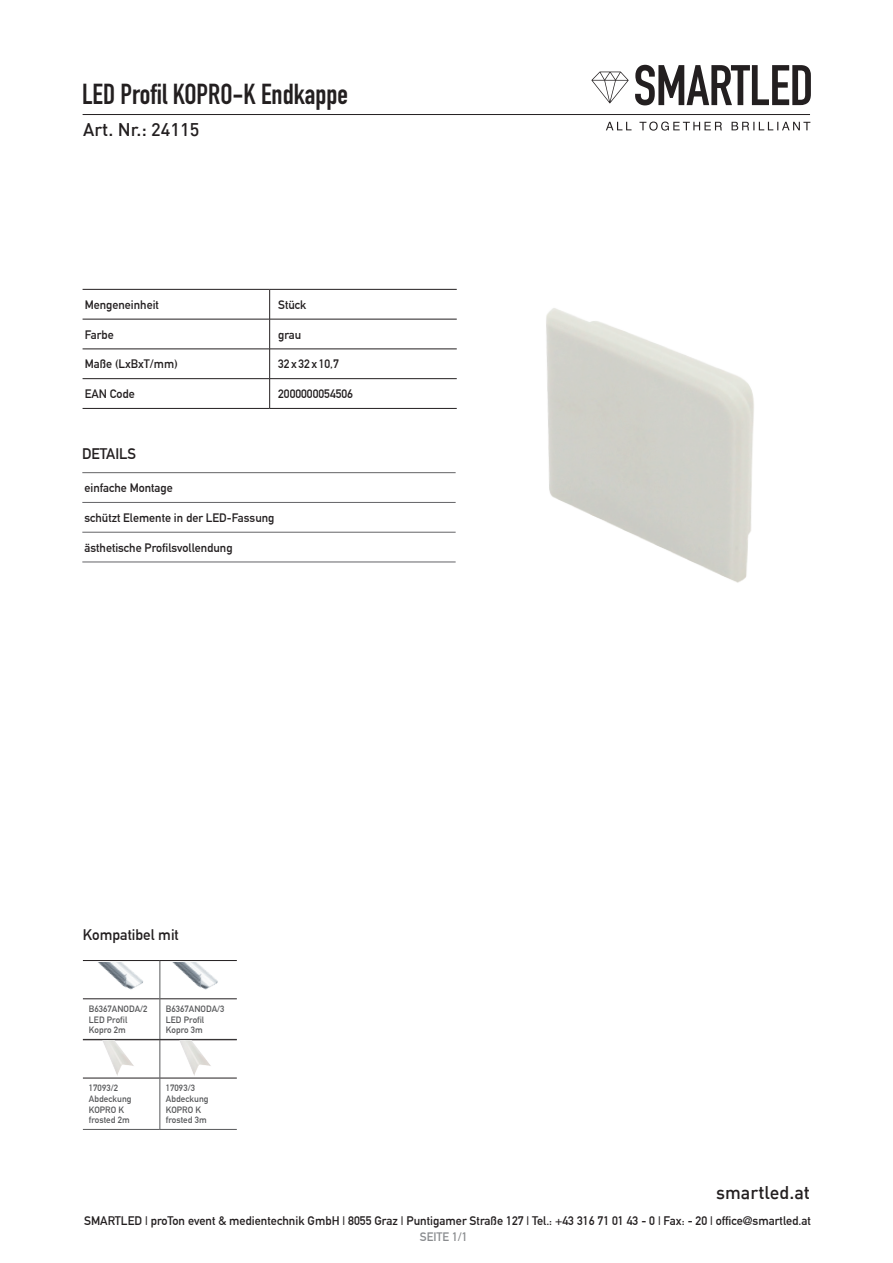
<style>
.page{position:relative;width:893px;height:1263px;background:#fff}
.page>*{position:absolute;margin:0;border:0;box-sizing:border-box;transform-origin:0 0}
.t1{font:700 28.5px "DIN Condensed";color:#231f20}
.t2{font:500 18px "DIN";color:#231f20}
.t3{font:700 15px "DIN Alternate";color:#231f20}
.t4{font:700 12.15px "DIN Alternate";color:#231f20}
.t5{font:700 12px "DIN Alternate";color:#231f20}
.t6{font:700 12px "DIN Alternate";color:#8a8c8f}
.t7{font:700 9px/10.8px "DIN Alternate";letter-spacing:.005em;color:#57585a}
</style>
<div class="page">
<img style="left:161px;top:962px;width:73px;height:38px">
<hr style="left:83px;top:114px;width:727px;height:1px;background:#231f20">
<svg style="left:591px;top:72px;width:38px;height:31px"></svg>
<svg style="left:606px;top:122px;width:204px;height:9px"></svg>
<svg style="left:635px;top:65px;width:176px;height:40px"></svg>
<svg style="left:83px;top:290px;width:374px;height:29px"></svg>
<hr style="left:83px;top:319px;width:187px;height:1px;background:#231f20">
<hr style="left:270px;top:319px;width:187px;height:1px;background:#231f20">
<hr style="left:269px;top:319px;width:1px;height:30px;background:#231f20">
<hr style="left:83px;top:349px;width:187px;height:1px;background:#231f20">
<hr style="left:270px;top:349px;width:187px;height:1px;background:#231f20">
<hr style="left:83px;top:378px;width:187px;height:1px;background:#231f20">
<hr style="left:270px;top:378px;width:187px;height:1px;background:#231f20">
<svg style="left:269px;top:349px;width:1px;height:59px"></svg>
<hr style="left:83px;top:408px;width:187px;height:1px;background:#231f20">
<hr style="left:270px;top:408px;width:187px;height:1px;background:#231f20">
<hr style="left:83px;top:289px;width:187px;height:1px;background:#231f20">
<hr style="left:270px;top:289px;width:187px;height:1px;background:#231f20">
<svg style="left:82px;top:473px;width:374px;height:89px"></svg>
<hr style="left:82px;top:472px;width:374px;height:1px;background:#636366">
<hr style="left:82px;top:502px;width:374px;height:1px;background:#636366">
<hr style="left:82px;top:532px;width:374px;height:1px;background:#636366">
<hr style="left:82px;top:562px;width:374px;height:1px;background:#636366">
<img style="left:546px;top:308px;width:208px;height:275px">
<img style="left:83px;top:962px;width:77px;height:38px">
<hr style="left:83px;top:998px;width:77px;height:1px;background:#231f20">
<hr style="left:160px;top:998px;width:77px;height:1px;background:#231f20">
<hr style="left:83px;top:960px;width:77px;height:1px;background:#231f20">
<hr style="left:160px;top:960px;width:77px;height:1px;background:#231f20">
<hr style="left:160px;top:961px;width:1px;height:38px;background:#57585a">
<hr style="left:160px;top:999px;width:1px;height:40px;background:#57585a">
<hr style="left:83px;top:1078px;width:77px;height:1px;background:#231f20">
<hr style="left:160px;top:1078px;width:77px;height:1px;background:#231f20">
<hr style="left:83px;top:1129px;width:77px;height:1px;background:#57585a">
<hr style="left:160px;top:1129px;width:77px;height:1px;background:#57585a">
<hr style="left:160px;top:1040px;width:1px;height:38px;background:#57585a">
<hr style="left:160px;top:1078px;width:1px;height:51px;background:#57585a">
<hr style="left:83px;top:1039px;width:77px;height:1px;background:#231f20">
<hr style="left:160px;top:1039px;width:77px;height:1px;background:#231f20">
<img style="left:102px;top:1041px;width:39px;height:37px">
<img style="left:179px;top:1041px;width:39px;height:37px">
<p class="t1" style="left:82px;top:75px;width:268px">LED Profil KOPRO-K Endkappe</p>
<p class="t2" style="left:83px;top:118px;width:118px">Art. Nr.: 24115</p>
<p class="t5" style="left:85px;top:295px;width:76px">Mengeneinheit</p>
<p class="t5" style="left:278px;top:295px;width:30px">Stück</p>
<p class="t5" style="left:85px;top:325px;width:31px">Farbe</p>
<p class="t5" style="left:278px;top:325px;width:25px">grau</p>
<p class="t5" style="left:85px;top:355px;width:95px">Maße (LxBxT/mm)</p>
<p class="t5" style="left:278px;top:355px;width:62px">32 x 32 x 10,7</p>
<p class="t5" style="left:85px;top:385px;width:51px">EAN Code</p>
<p class="t5" style="left:278px;top:385px;width:76px">2000000054506</p>
<p class="t3" style="left:82px;top:442px;width:56px">DETAILS</p>
<p class="t5" style="left:84px;top:479px;width:90px">einfache Montage</p>
<p class="t5" style="left:84px;top:509px;width:192px">schützt Elemente in der LED-Fassung</p>
<p class="t5" style="left:84px;top:538px;width:150px">ästhetische Profilsvollendung</p>
<p class="t3" style="left:83px;top:924px;width:97px">Kompatibel mit</p>
<p class="t7" style="left:89px;top:1002px;width:60px">B6367ANODA/2</p>
<p class="t7" style="left:89px;top:1013px;width:40px">LED Profil</p>
<p class="t7" style="left:89px;top:1024px;width:39px">Kopro 2m</p>
<p class="t7" style="left:166px;top:1002px;width:60px">B6367ANODA/3</p>
<p class="t7" style="left:166px;top:1013px;width:40px">LED Profil</p>
<p class="t7" style="left:166px;top:1024px;width:39px">Kopro 3m</p>
<p class="t7" style="left:89px;top:1082px;width:31px">17093/2</p>
<p class="t7" style="left:89px;top:1093px;width:44px">Abdeckung<br>KOPRO K</p>
<p class="t7" style="left:89px;top:1114px;width:42px">frosted 2m</p>
<p class="t7" style="left:166px;top:1082px;width:31px">17093/3</p>
<p class="t7" style="left:166px;top:1093px;width:44px">Abdeckung<br>KOPRO K</p>
<p class="t7" style="left:166px;top:1114px;width:42px">frosted 3m</p>
<p class="t2" style="left:716px;top:1181px;width:95px">smartled.at</p>
<p class="t4" style="left:84px;top:1211px;width:728px">SMARTLED | proTon event &amp; medientechnik GmbH | 8055 Graz | Puntigamer Straße 127 | Tel.: +43 316 71 01 43 - 0 | Fax: - 20 | office@smartled.at</p>
<p class="t6" style="left:420px;top:1228px;width:49px">SEITE 1/1</p>
</div>
